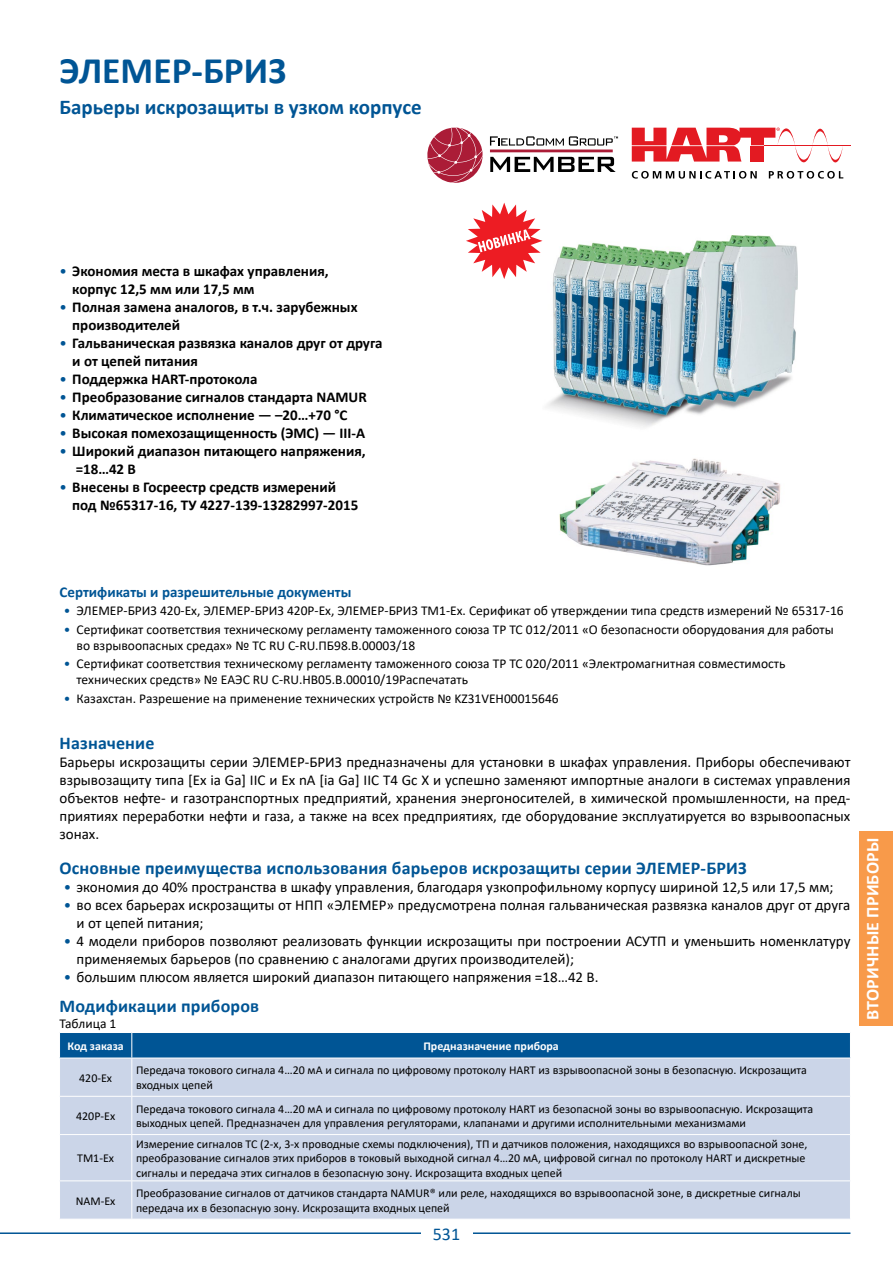
<style>
.page{position:relative;width:893px;height:1263px;background:#fff}
.page>*{position:absolute;margin:0;border:0;box-sizing:border-box;transform-origin:0 0}
.t1{font:700 37.5px "Calibri";color:#005595}
.t2{font:700 21px "Calibri";color:#005595}
.t3{font:700 18px "Calibri";letter-spacing:.01em;color:#005595}
.t4{font:700 18px "Calibri";letter-spacing:.01em;color:#fff}
.t5{font:18px "Calibri";color:#005595}
.t6{font:15px/18px "Calibri";color:#000}
.t7{font:700 15px/18px "Calibri";color:#000}
.t8{font:700 15px "Calibri";color:#005595}
.t9{font:13.5px/16.2px "Calibri";color:#000}
.t10{font:12px/14.4px "Calibri";color:#000}
.t11{font:700 12px "Calibri";color:#fff}
.s1{font-weight:400;color:#005595}
.s2{color:#005595}
</style>
<div class="page">
<hr style="left:0;top:1232px;width:850px;height:2px;background:#005595">
<div style="left:421px;top:1225px;width:51px;height:16px;background:#fff"></div>
<div style="left:859px;top:832px;width:34px;height:194px;background:#f89a4a"></div>
<div style="left:60px;top:1059px;width:790px;height:160px;background:#cbd5e8"></div>
<svg style="left:59px;top:1032px;width:792px;height:26px;background:#0f5f9b"></svg>
<hr style="left:131px;top:1058px;width:1px;height:38px;background:#fff">
<hr style="left:59px;top:1096px;width:73px;height:1px;background:#fff">
<hr style="left:132px;top:1096px;width:719px;height:1px;background:#fff">
<hr style="left:131px;top:1097px;width:1px;height:37px;background:#fff">
<hr style="left:59px;top:1134px;width:73px;height:1px;background:#fff">
<hr style="left:132px;top:1134px;width:719px;height:1px;background:#fff">
<hr style="left:131px;top:1135px;width:1px;height:45px;background:#fff">
<hr style="left:59px;top:1180px;width:73px;height:1px;background:#fff">
<hr style="left:132px;top:1180px;width:719px;height:1px;background:#fff">
<hr style="left:131px;top:1181px;width:1px;height:38px;background:#fff">
<img style="left:542px;top:235px;width:256px;height:331px">
<svg style="left:466px;top:203px;width:76px;height:76px"></svg>
<hr style="left:764px;top:145px;width:86px;height:1px;background:#e31a22">
<svg style="left:769px;top:171px;width:74px;height:8px"></svg>
<svg style="left:632px;top:128px;width:211px;height:34px"></svg>
<svg style="left:632px;top:171px;width:125px;height:8px"></svg>
<svg style="left:427px;top:127px;width:191px;height:56px"></svg>
<hr style="left:490px;top:150px;width:123px;height:2px;background:#ab1c37">
<h1 class="t1" style="left:60px;top:44px;width:228px">ЭЛЕМЕР-БРИЗ</h1>
<h2 class="t2" style="left:60px;top:92px;width:364px">Барьеры искрозащиты в узком корпусе</h2>
<p class="t7" style="left:72px;top:262px;width:258px;text-indent:-13px"><span class="s1">•</span> Экономия места в шкафах управления, корпус 12,5 мм или 17,5 мм</p>
<p class="t7" style="left:72px;top:298px;width:287px;text-indent:-13px"><span class="s1">•</span> Полная замена аналогов, в т.ч. зарубежных производителей</p>
<p class="t7" style="left:72px;top:334px;width:312px;text-indent:-13px"><span class="s1">•</span> Гальваническая развязка каналов друг от друга и от цепей питания</p>
<p class="t7" style="left:60px;top:370px;width:199px"><span class="s1">•</span> Поддержка HART-протокола</p>
<p class="t7" style="left:60px;top:388px;width:309px"><span class="s1">•</span> Преобразование сигналов стандарта NAMUR</p>
<p class="t7" style="left:60px;top:406px;width:289px"><span class="s1">•</span> Климатическое исполнение — –20…+70 °С</p>
<p class="t7" style="left:60px;top:424px;width:307px"><span class="s1">•</span> Высокая помехозащищенность (ЭМС) — III-A</p>
<p class="t7" style="left:76px;top:442px;width:292px;text-indent:-16px"><span class="s1">•</span> Широкий диапазон питающего напряжения, =18…42 В</p>
<p class="t7" style="left:72px;top:478px;width:288px;text-indent:-13px"><span class="s1">•</span> Внесены в Госреестр средств измерений под №65317-16, ТУ 4227-139-13282997-2015</p>
<p class="t8" style="left:60px;top:581px;width:293px">Сертификаты и разрешительные документы</p>
<p class="t9" style="left:64px;top:602px;width:781px"><span class="s2">•</span> ЭЛЕМЕР-БРИЗ 420-Ех, ЭЛЕМЕР-БРИЗ 420Р-Ех, ЭЛЕМЕР-БРИЗ ТМ1-Ех. Серификат об утверждении типа средств измерений № 65317-16</p>
<p class="t9" style="left:77px;top:621px;width:759px;text-indent:-13px"><span class="s2">•</span> Сертификат соответствия техническому регламенту таможенного союза ТР ТС 012/2011 «О безопасности оборудования для работы во взрывоопасных средах» № TC RU C-RU.ПБ98.В.00003/18</p>
<p class="t9" style="left:77px;top:655px;width:710px;text-indent:-13px"><span class="s2">•</span> Сертификат соответствия техническому регламенту таможенного союза ТР ТС 020/2011 «Электромагнитная совместимость технических средств» № ЕАЭС RU C-RU.НВ05.B.00010/19Распечатать</p>
<p class="t9" style="left:64px;top:690px;width:496px"><span class="s2">•</span> Казахстан. Разрешение на применение технических устройств № KZ31VEH00015646</p>
<p class="t3" style="left:60px;top:730px;width:96px">Назначение</p>
<p class="t6" style="left:60px;top:753px;width:792px;text-align:justify">Барьеры искрозащиты серии ЭЛЕМЕР-БРИЗ предназначены для установки в шкафах управления. Приборы обеспечивают взрывозащиту типа [Ex ia Ga] IIC и Ex nA [ia Ga] IIC T4 Gc X и успешно заменяют импортные аналоги в системах управления объектов нефте- и газотранспортных предприятий, хранения энергоносителей, в химической промышленности, на пред&shy;приятиях переработки нефти и газа, а также на всех предприятиях, где оборудование эксплуатируется во взрывоопасных зонах.</p>
<p class="t3" style="left:60px;top:855px;width:689px">Основные преимущества использования барьеров искрозащиты серии ЭЛЕМЕР-БРИЗ</p>
<p class="t6" style="left:64px;top:877px;width:771px"><span class="s2">•</span> экономия до 40% пространства в шкафу управления, благодаря узкопрофильному корпусу шириной 12,5 или 17,5 мм;</p>
<p class="t6" style="left:77px;top:895px;width:775px;text-indent:-13px"><span class="s2">•</span> во всех барьерах искрозащиты от НПП «ЭЛЕМЕР» предусмотрена полная гальваническая развязка каналов друг от друга и от цепей питания;</p>
<p class="t6" style="left:77px;top:931px;width:775px;text-indent:-13px"><span class="s2">•</span> 4 модели приборов позволяют реализовать функции искрозащиты при построении АСУТП и уменьшить номенклатуру применяемых барьеров (по сравнению с аналогами других производителей);</p>
<p class="t6" style="left:64px;top:967px;width:536px"><span class="s2">•</span> большим плюсом является широкий диапазон питающего напряжения =18…42 В.</p>
<p class="t3" style="left:60px;top:993px;width:201px">Модификации приборов</p>
<p class="t9" style="left:60px;top:1015px;width:58px">Таблица 1</p>
<p class="t11" style="left:68px;top:1037px;width:58px">Код заказа</p>
<p class="t11" style="left:423px;top:1037px;width:137px">Предназначение прибора</p>
<p class="t10" style="left:79px;top:1070px;width:34px">420-Ех</p>
<p class="t10" style="left:136px;top:1063px;width:672px">Передача токового сигнала 4…20 мА и сигнала по цифровому протоколу HART из взрывоопасной зоны в безопасную. Искрозащита входных цепей</p>
<p class="t10" style="left:76px;top:1108px;width:41px">420Р-Ех</p>
<p class="t10" style="left:136px;top:1101px;width:679px">Передача токового сигнала 4…20 мА и сигнала по цифровому протоколу HART из безопасной зоны во взрывоопасную. Искрозащита выходных цепей. Предназначен для управления регуляторами, клапанами и другими исполнительными механизмами</p>
<p class="t10" style="left:77px;top:1151px;width:38px">ТМ1-Ех</p>
<p class="t10" style="left:136px;top:1136px;width:673px">Измерение сигналов ТС (2-х, 3-х проводные схемы подключения), ТП и датчиков положения, находящихся во взрывоопасной зоне, преобразование сигналов этих приборов в токовый выходной сигнал 4…20 мА, цифровой сигнал по протоколу HART и дискретные сигналы и передача этих сигналов в безопасную зону. Искрозащита входных цепей</p>
<p class="t10" style="left:76px;top:1193px;width:41px">NAM-Ех</p>
<p class="t10" style="left:136px;top:1186px;width:666px">Преобразование сигналов от датчиков стандарта NAMUR® или реле, находящихся во взрывоопасной зоне, в дискретные сигналы передача их в безопасную зону. Искрозащита входных цепей</p>
<p class="t5" style="left:433px;top:1221px;width:29px">531</p>
<p class="t4" style="left:860px;top:1020px;width:184px;rotate:-90deg">ВТОРИЧНЫЕ ПРИБОРЫ</p>
</div>
